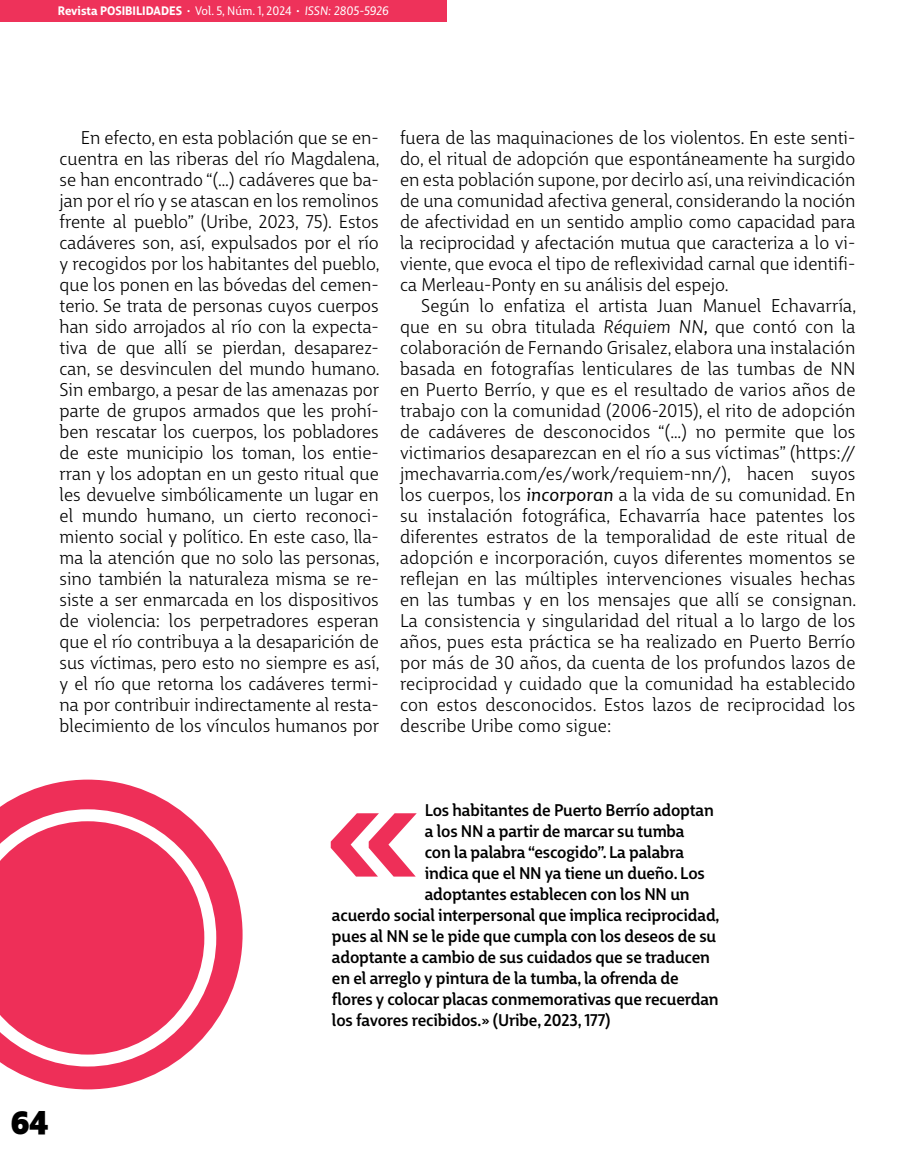
<style>
.page{position:relative;width:915px;height:1149px;background:#fff}
.page>*{position:absolute;margin:0;border:0;box-sizing:border-box;transform-origin:0 0}
.Tx-CitaExtensa{font:500 200.7px "Big City Grotesque Pro";color:#ee2f58}
.t1{font:800 31.5px "Big City Grotesque Pro";color:#000}
.Tx-Fondo{font:18px/21px "Big City Grotesque Pro";color:#000;text-align:justify}
.Tx-CitaExtensa-2{font:500 16.5px "Big City Grotesque Pro";letter-spacing:-.01em;color:#000}
.t2{font:700 12px "Big City Grotesque Pro";color:#fff}
.s1{font-weight:400}
.s2{font-weight:400;font-style:italic}
.s3{font-style:italic}
</style>
<div class="page">
<svg style="left:0;top:779px;width:242px;height:310px"></svg>
<svg style="left:0;top:809px;width:216px;height:257px"></svg>
<svg style="left:0;top:821px;width:204px;height:233px;background:#ef4267"></svg>
<div style="left:0;top:0;width:446px;height:21px;background:#ee325a"></div>
<p class="t2" style="left:58px;top:1px;width:332px">Revista POSIBILIDADES · <span class="s1">Vol. 5, Núm. 1, 2024</span> · <span class="s2">ISSN: 2805-5926</span></p>
<p class="Tx-Fondo" style="left:60px;top:125px;width:321px;text-indent:21px">En efecto, en esta población que se en&shy;cuentra en las riberas del río Magdalena, se han encontrado “(…) cadáveres que ba&shy;jan por el río y se atascan en los remolinos frente al pueblo” (Uribe, 2023, 75). Estos cadáveres son, así, expulsados por el río y recogidos por los habitantes del pueblo, que los ponen en las bóvedas del cemen&shy;terio. Se trata de personas cuyos cuerpos han sido arrojados al río con la expecta&shy;tiva de que allí se pierdan, desaparez&shy;can, se desvinculen del mundo humano.<br>Sin embargo, a pesar de las amenazas por parte de grupos armados que les prohí&shy;ben rescatar los cuerpos, los pobladores de este municipio los toman, los entie&shy;rran y los adoptan en un gesto ritual que les devuelve simbólicamente un lugar en el mundo humano, un cierto reconoci&shy;miento social y político. En este caso, lla&shy;ma la atención que no solo las personas, sino también la naturaleza misma se re&shy;siste a ser enmarcada en los dispositivos de violencia: los perpetradores esperan que el río contribuya a la desaparición de sus víctimas, pero esto no siempre es así, y el río que retorna los cadáveres termi&shy;na por contribuir indirectamente al resta&shy;blecimiento de los vínculos humanos por</p>
<p class="Tx-Fondo" style="left:400px;top:125px;width:457px">fuera de las maquinaciones de los violentos. En este senti&shy;do, el ritual de adopción que espontáneamente ha surgido en esta población supone, por decirlo así, una reivindicación de una comunidad afectiva general, considerando la noción de afectividad en un sentido amplio como capacidad para la reciprocidad y afectación mutua que caracteriza a lo vi&shy;viente, que evoca el tipo de reflexividad carnal que identifi&shy;ca Merleau-Ponty en su análisis del espejo.</p>
<p class="Tx-Fondo" style="left:400px;top:293px;width:457px;text-indent:21px">Según lo enfatiza el artista Juan Manuel Echavarría, que en su obra titulada <span class="s3">Réquiem NN</span><span class="s3">,</span> que contó con la colaboración de Fernando Grisalez, elabora una instalación basada en fotografías lenticulares de las tumbas de NN en Puerto Berrío, y que es el resultado de varios años de trabajo con la comunidad (2006-2015), el rito de adopción de cadáveres de desconocidos “(…) no permite que los victimarios desaparezcan en el río a sus víctimas” (https:// jmechavarria.com/es/work/requiem-nn/), hacen suyos los cuerpos, los <span class="s3">incorporan</span> a la vida de su comunidad. En su instalación fotográfica, Echavarría hace patentes los diferentes estratos de la temporalidad de este ritual de adopción e incorporación, cuyos diferentes momentos se reflejan en las múltiples intervenciones visuales hechas en las tumbas y en los mensajes que allí se consignan.<br>La consistencia y singularidad del ritual a lo largo de los años, pues esta práctica se ha realizado en Puerto Berrío por más de 30 años, da cuenta de los profundos lazos de reciprocidad y cuidado que la comunidad ha establecido con estos desconocidos. Estos lazos de reciprocidad los describe Uribe como sigue:</p>
<p class="Tx-CitaExtensa-2" style="left:424px;top:796px;width:290px">Los habitantes de Puerto Berrío adoptan</p>
<p class="Tx-CitaExtensa-2" style="left:424px;top:817px;width:261px">a los NN a partir de marcar su tumba</p>
<p class="Tx-CitaExtensa-2" style="left:424px;top:838px;width:261px">con la palabra “escogido”. La palabra</p>
<p class="Tx-CitaExtensa-2" style="left:424px;top:859px;width:281px">indica que el NN ya tiene un dueño. Los</p>
<p class="Tx-CitaExtensa-2" style="left:424px;top:880px;width:266px">adoptantes establecen con los NN un</p>
<p class="Tx-CitaExtensa-2" style="left:332px;top:901px;width:389px">acuerdo social interpersonal que implica reciprocidad,</p>
<p class="Tx-CitaExtensa-2" style="left:332px;top:922px;width:385px">pues al NN se le pide que cumpla con los deseos de su</p>
<p class="Tx-CitaExtensa-2" style="left:332px;top:943px;width:379px">adoptante a cambio de sus cuidados que se traducen</p>
<p class="Tx-CitaExtensa-2" style="left:332px;top:964px;width:348px">en el arreglo y pintura de la tumba, la ofrenda de</p>
<p class="Tx-CitaExtensa-2" style="left:332px;top:985px;width:388px">flores y colocar placas conmemorativas que recuerdan</p>
<p class="Tx-CitaExtensa-2" style="left:332px;top:1006px;width:280px">los favores recibidos.» (Uribe, 2023, 177)</p>
<p class="Tx-CitaExtensa" style="left:324px;top:665px;width:104px">«</p>
<h2 class="t1" style="left:11px;top:1095px;width:39px">64</h2>
</div>
